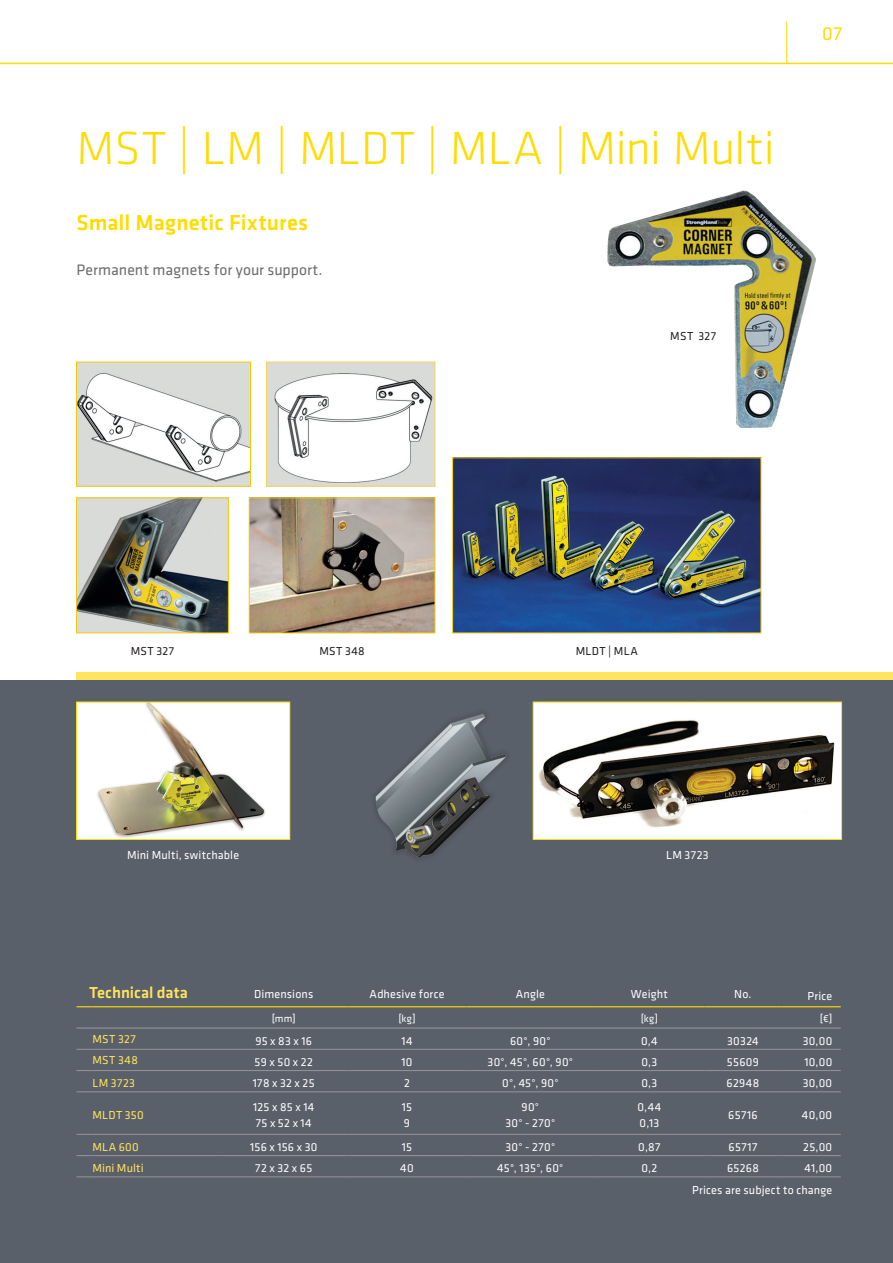
<style>
.page{position:relative;width:893px;height:1263px;background:#fff}
.page>*{position:absolute;margin:0;border:0;box-sizing:border-box;transform-origin:0 0}
.t1{font:300 48px "Klavika";letter-spacing:-.005em;color:#ffdc01}
.t2{font:500 22.5px "Klavika";letter-spacing:.01em;color:#ffdc01}
.t3{font:19.5px "Klavika";color:#ffdc01}
.t4{font:500 16.5px "Klavika";letter-spacing:-.005em;color:#ffe45e}
.t5{font:15.75px "Klavika";color:#6c6d70}
.t6{font:12px/16.5px "Klavika";letter-spacing:.02em;color:#fff}
.t7{font:12px "Klavika";letter-spacing:.025em;color:#ffe45e}
.t8{font:12px "Klavika";letter-spacing:.035em;color:#231f20}
.t9{font:10.5px "Klavika";color:#fff}
</style>
<div class="page">
<div style="left:77px;top:672px;width:816px;height:8px;background:#ffe45e"></div>
<div style="left:0;top:680px;width:893px;height:583px;background:#5a606a"></div>
<hr style="left:786px;top:21px;width:1px;height:43px;background:#ffdc01">
<hr style="left:0;top:63px;width:893px;height:1px;background:#ffdc01">
<img style="left:607px;top:190px;width:208px;height:237px">
<img style="left:268px;top:364px;width:165px;height:121px">
<div style="left:266px;top:362px;width:169px;height:125px;border:1px solid #f6d45a"></div>
<img style="left:78px;top:364px;width:171px;height:121px">
<div style="left:76px;top:362px;width:175px;height:125px;border:1px solid #f4ca05"></div>
<img style="left:375px;top:703px;width:158px;height:156px">
<img style="left:78px;top:499px;width:149px;height:132px">
<div style="left:76px;top:497px;width:153px;height:136px;border:1px solid #f4ca05"></div>
<img style="left:251px;top:499px;width:182px;height:132px">
<div style="left:249px;top:497px;width:186px;height:136px;border:1px solid #f4ca05"></div>
<img style="left:535px;top:704px;width:305px;height:134px">
<div style="left:533px;top:702px;width:309px;height:138px;border:1px solid #ffdc01"></div>
<img style="left:454px;top:459px;width:305px;height:172px">
<img style="left:78px;top:704px;width:210px;height:134px">
<div style="left:76px;top:702px;width:214px;height:138px;border:1px solid #ffdc01"></div>
<svg style="left:77px;top:1155px;width:15px;height:1px"></svg>
<svg style="left:77px;top:1176px;width:15px;height:1px"></svg>
<hr style="left:92px;top:1155px;width:128px;height:1px;background:#939598">
<hr style="left:92px;top:1176px;width:128px;height:1px;background:#939598">
<hr style="left:220px;top:1155px;width:127px;height:1px;background:#939598">
<hr style="left:347px;top:1155px;width:120px;height:1px;background:#939598">
<hr style="left:467px;top:1155px;width:127px;height:1px;background:#939598">
<hr style="left:594px;top:1155px;width:111px;height:1px;background:#939598">
<hr style="left:705px;top:1155px;width:76px;height:1px;background:#939598">
<hr style="left:781px;top:1155px;width:60px;height:1px;background:#939598">
<hr style="left:220px;top:1176px;width:127px;height:1px;background:#939598">
<hr style="left:347px;top:1176px;width:120px;height:1px;background:#939598">
<hr style="left:467px;top:1176px;width:127px;height:1px;background:#939598">
<hr style="left:594px;top:1176px;width:111px;height:1px;background:#939598">
<hr style="left:705px;top:1176px;width:76px;height:1px;background:#939598">
<hr style="left:781px;top:1176px;width:60px;height:1px;background:#939598">
<svg style="left:77px;top:1027px;width:15px;height:1px"></svg>
<hr style="left:92px;top:1027px;width:128px;height:1px;background:#939598">
<hr style="left:220px;top:1027px;width:127px;height:1px;background:#939598">
<hr style="left:347px;top:1027px;width:120px;height:1px;background:#939598">
<hr style="left:467px;top:1027px;width:127px;height:1px;background:#939598">
<hr style="left:594px;top:1027px;width:111px;height:1px;background:#939598">
<hr style="left:705px;top:1027px;width:76px;height:1px;background:#939598">
<hr style="left:781px;top:1027px;width:60px;height:1px;background:#939598">
<svg style="left:77px;top:1049px;width:15px;height:1px"></svg>
<hr style="left:92px;top:1049px;width:128px;height:1px;background:#939598">
<hr style="left:220px;top:1049px;width:127px;height:1px;background:#939598">
<hr style="left:347px;top:1049px;width:120px;height:1px;background:#939598">
<hr style="left:467px;top:1049px;width:127px;height:1px;background:#939598">
<hr style="left:594px;top:1049px;width:111px;height:1px;background:#939598">
<hr style="left:705px;top:1049px;width:76px;height:1px;background:#939598">
<hr style="left:781px;top:1049px;width:60px;height:1px;background:#939598">
<svg style="left:77px;top:1070px;width:15px;height:1px"></svg>
<hr style="left:92px;top:1070px;width:128px;height:1px;background:#939598">
<hr style="left:220px;top:1070px;width:127px;height:1px;background:#939598">
<hr style="left:347px;top:1070px;width:120px;height:1px;background:#939598">
<hr style="left:467px;top:1070px;width:127px;height:1px;background:#939598">
<hr style="left:594px;top:1070px;width:111px;height:1px;background:#939598">
<hr style="left:705px;top:1070px;width:76px;height:1px;background:#939598">
<hr style="left:781px;top:1070px;width:60px;height:1px;background:#939598">
<svg style="left:77px;top:1091px;width:15px;height:1px"></svg>
<hr style="left:92px;top:1091px;width:128px;height:1px;background:#939598">
<hr style="left:220px;top:1091px;width:127px;height:1px;background:#939598">
<hr style="left:347px;top:1091px;width:120px;height:1px;background:#939598">
<hr style="left:467px;top:1091px;width:127px;height:1px;background:#939598">
<hr style="left:594px;top:1091px;width:111px;height:1px;background:#939598">
<hr style="left:705px;top:1091px;width:76px;height:1px;background:#939598">
<hr style="left:781px;top:1091px;width:60px;height:1px;background:#939598">
<svg style="left:77px;top:1134px;width:15px;height:1px"></svg>
<hr style="left:92px;top:1134px;width:128px;height:1px;background:#939598">
<hr style="left:220px;top:1134px;width:127px;height:1px;background:#939598">
<hr style="left:347px;top:1134px;width:120px;height:1px;background:#939598">
<hr style="left:467px;top:1134px;width:127px;height:1px;background:#939598">
<hr style="left:594px;top:1134px;width:111px;height:1px;background:#939598">
<hr style="left:705px;top:1134px;width:76px;height:1px;background:#939598">
<hr style="left:781px;top:1134px;width:60px;height:1px;background:#939598">
<svg style="left:77px;top:1006px;width:15px;height:1px"></svg>
<hr style="left:92px;top:1006px;width:128px;height:1px;background:#ffdc01">
<hr style="left:220px;top:1006px;width:127px;height:1px;background:#ffdc01">
<hr style="left:347px;top:1006px;width:120px;height:1px;background:#ffdc01">
<hr style="left:467px;top:1006px;width:127px;height:1px;background:#ffdc01">
<hr style="left:594px;top:1006px;width:111px;height:1px;background:#ffdc01">
<hr style="left:705px;top:1006px;width:76px;height:1px;background:#ffdc01">
<hr style="left:781px;top:1006px;width:60px;height:1px;background:#ffdc01">
<h1 class="t1" style="left:77px;top:122px;width:700px">MST | LM | MLDT | MLA | Mini Multi</h1>
<h2 class="t2" style="left:77px;top:210px;width:233px">Small Magnetic Fixtures</h2>
<h3 class="t5" style="left:77px;top:262px;width:248px">Permanent magnets for your support.</h3>
<p class="t8" style="left:670px;top:330px;width:48px">MST 327</p>
<h3 class="t3" style="left:822px;top:23px;width:21px">07</h3>
<p class="t8" style="left:131px;top:644px;width:45px">MST 327</p>
<p class="t8" style="left:319px;top:644px;width:47px">MST 348</p>
<p class="t8" style="left:576px;top:644px;width:64px">MLDT | MLA</p>
<p class="t6" style="left:127px;top:847px;width:114px">Mini Multi, switchable</p>
<p class="t6" style="left:666px;top:847px;width:44px">LM 3723</p>
<h3 class="t4" style="left:89px;top:984px;width:100px">Technical data</h3>
<p class="t6" style="left:254px;top:986px;width:61px">Dimensions</p>
<p class="t6" style="left:370px;top:986px;width:76px">Adhesive force</p>
<p class="t6" style="left:516px;top:986px;width:31px">Angle</p>
<p class="t6" style="left:631px;top:986px;width:39px">Weight</p>
<p class="t6" style="left:734px;top:986px;width:19px">No.</p>
<p class="t6" style="left:807px;top:988px;width:26px">Price</p>
<p class="t9" style="left:272px;top:1013px;width:25px">[mm]</p>
<p class="t9" style="left:398px;top:1013px;width:19px">[kg]</p>
<p class="t9" style="left:641px;top:1013px;width:19px">[kg]</p>
<p class="t9" style="left:820px;top:1013px;width:14px">[€]</p>
<p class="t7" style="left:92px;top:1033px;width:45px">MST 327</p>
<p class="t6" style="left:255px;top:1033px;width:58px">95 x 83 x 16</p>
<p class="t6" style="left:402px;top:1033px;width:13px">14</p>
<p class="t6" style="left:510px;top:1033px;width:42px">60°, 90°</p>
<p class="t6" style="left:641px;top:1033px;width:18px">0,4</p>
<p class="t6" style="left:727px;top:1033px;width:33px">30324</p>
<p class="t6" style="left:803px;top:1033px;width:31px">30,00</p>
<p class="t7" style="left:92px;top:1054px;width:47px">MST 348</p>
<p class="t6" style="left:255px;top:1054px;width:60px">59 x 50 x 22</p>
<p class="t6" style="left:402px;top:1054px;width:13px">10</p>
<p class="t6" style="left:488px;top:1054px;width:87px">30°, 45°, 60°, 90°</p>
<p class="t6" style="left:641px;top:1054px;width:17px">0,3</p>
<p class="t6" style="left:727px;top:1054px;width:33px">55609</p>
<p class="t6" style="left:804px;top:1054px;width:29px">10,00</p>
<p class="t7" style="left:92px;top:1077px;width:44px">LM 3723</p>
<p class="t6" style="left:253px;top:1075px;width:63px">178 x 32 x 25</p>
<p class="t6" style="left:404px;top:1075px;width:7px">2</p>
<p class="t6" style="left:502px;top:1075px;width:58px">0°, 45°, 90°</p>
<p class="t6" style="left:641px;top:1075px;width:17px">0,3</p>
<p class="t6" style="left:727px;top:1075px;width:34px">62948</p>
<p class="t6" style="left:803px;top:1075px;width:31px">30,00</p>
<p class="t7" style="left:92px;top:1108px;width:53px">MLDT 350</p>
<p class="t6" style="left:253px;top:1099px;width:63px">125 x 85 x 14<br>75 x 52 x 14</p>
<p class="t6" style="left:402px;top:1099px;width:12px">15<br>9</p>
<p class="t6" style="left:505px;top:1099px;width:51px;text-align:center">90°<br>30° - 270°</p>
<p class="t6" style="left:637px;top:1099px;width:25px">0,44<br>0,13</p>
<p class="t6" style="left:728px;top:1107px;width:31px">65716</p>
<p class="t6" style="left:802px;top:1107px;width:32px">40,00</p>
<p class="t7" style="left:92px;top:1140px;width:48px">MLA 600</p>
<p class="t6" style="left:250px;top:1139px;width:69px">156 x 156 x 30</p>
<p class="t6" style="left:402px;top:1139px;width:12px">15</p>
<p class="t6" style="left:505px;top:1139px;width:51px">30° - 270°</p>
<p class="t6" style="left:638px;top:1139px;width:24px">0,87</p>
<p class="t6" style="left:728px;top:1139px;width:30px">65717</p>
<p class="t6" style="left:803px;top:1139px;width:31px">25,00</p>
<p class="t7" style="left:92px;top:1162px;width:53px">Mini Multi</p>
<p class="t6" style="left:255px;top:1160px;width:59px">72 x 32 x 65</p>
<p class="t6" style="left:400px;top:1160px;width:15px">40</p>
<p class="t6" style="left:497px;top:1160px;width:68px">45°, 135°, 60°</p>
<p class="t6" style="left:641px;top:1160px;width:17px">0,2</p>
<p class="t6" style="left:727px;top:1160px;width:33px">65268</p>
<p class="t6" style="left:692px;top:1158px;width:142px;line-height:21.5px;text-align:right">41,00<br>Prices are subject to change</p>
</div>
